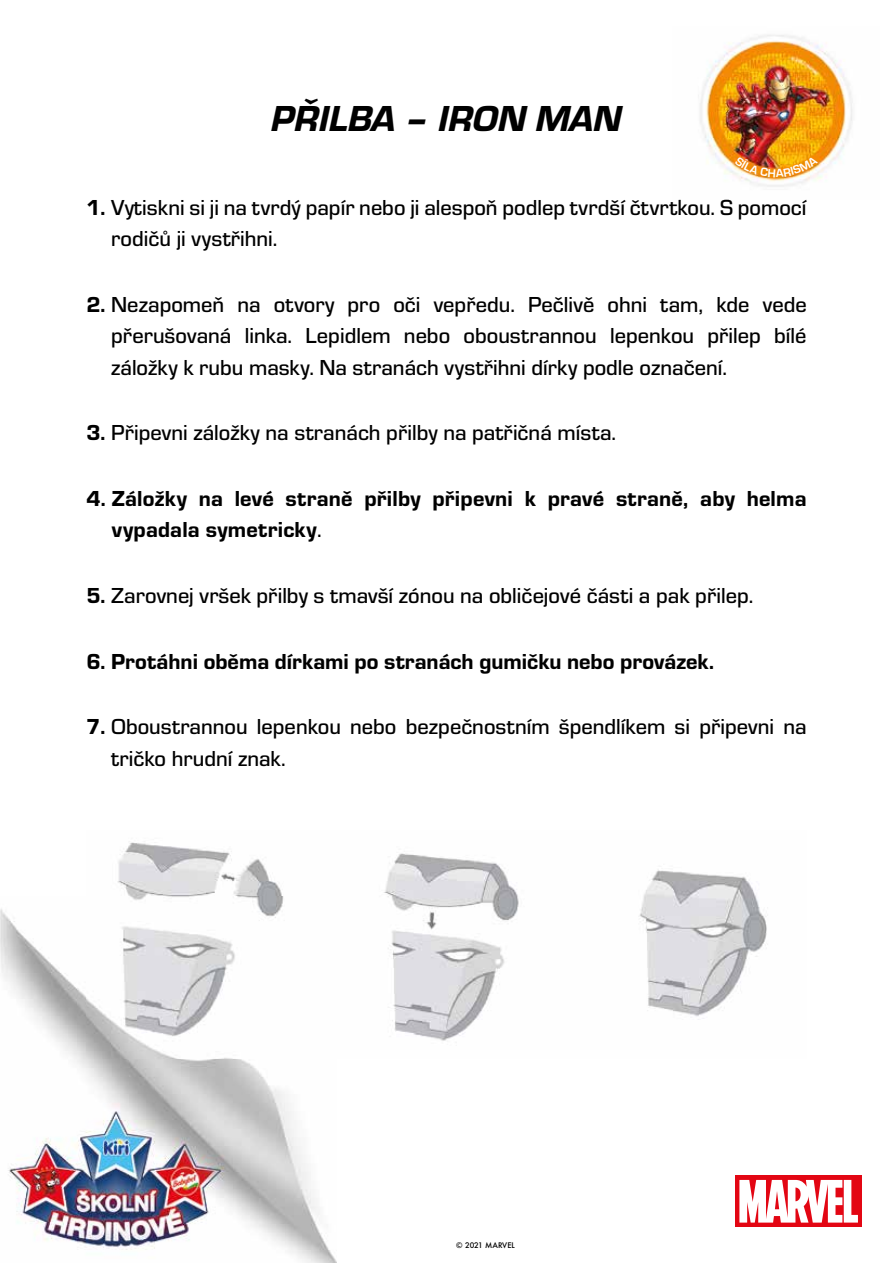
<style>
.page{position:relative;width:893px;height:1263px;background:#fff}
.page>*{position:absolute;margin:0;border:0;box-sizing:border-box;transform-origin:0 0}
.t1{font:37.5px "Eurostile Hea Ita";color:#000}
.t2{font:500 22.5px/31.5px "Eurostile";color:#000}
.t3{font:22.5px/31.5px "Eurostile Hea";letter-spacing:.01em;color:#000}
.t4{font:500 7.5px "Futura";color:#000}
.s1{font-family:"Eurostile Hea";font-weight:400}
.s2{font-family:"Eurostile";font-weight:500}
</style>
<div class="page">
<img style="left:117px;top:842px;width:650px;height:199px">
<img style="left:679px;top:35px;width:174px;height:165px">
<img style="left:0;top:909px;width:337px;height:354px">
<img style="left:86px;top:896px;width:251px;height:163px">
<div style="left:735px;top:1175px;width:127px;height:52px;background:#e30613"></div>
<svg style="left:739px;top:1180px;width:119px;height:42px"></svg>
<svg style="left:735px;top:156px;width:83px;height:21px;background:#e7922d"></svg>
<h1 class="t1" style="left:271px;top:92px;width:352px">PŘILBA – IRON MAN</h1>
<p class="t2" style="left:111px;top:190px;width:697px;text-indent:-25px"><span class="s1">1.</span> Vytiskni si ji na tvrdý papír nebo ji alespoň podlep tvrdší čtvrtkou. S pomocí rodičů ji vystřihni.</p>
<p class="t2" style="left:111px;top:287px;width:697px;text-align:justify;text-indent:-25px"><span class="s1">2.</span> Nezapomeň na otvory pro oči vepředu. Pečlivě ohni tam, kde vede přerušovaná linka. Lepidlem nebo oboustrannou lepenkou přilep bílé záložky k rubu masky. Na stranách vystřihni dírky podle označení.</p>
<p class="t2" style="left:86px;top:416px;width:531px"><span class="s1">3.</span> Připevni záložky na stranách přilby na patřičná místa.</p>
<p class="t3" style="left:112px;top:481px;width:696px;text-indent:-25px">4. Záložky na levé straně přilby připevni k pravé straně, aby helma vypadala symetricky<span class="s2">.</span></p>
<p class="t2" style="left:86px;top:579px;width:668px"><span class="s1">5.</span> Zarovnej vršek přilby s tmavší zónou na obličejové části a pak přilep.</p>
<p class="t3" style="left:86px;top:644px;width:629px">6. Protáhni oběma dírkami po stranách gumičku nebo provázek.</p>
<p class="t2" style="left:111px;top:710px;width:697px;text-indent:-25px"><span class="s1">7.</span> Oboustrannou lepenkou nebo bezpečnostním špendlíkem si připevni na tričko hrudní znak.</p>
<p class="t4" style="left:456px;top:1240px;width:60px">© 2021 MARVEL</p>
</div>
